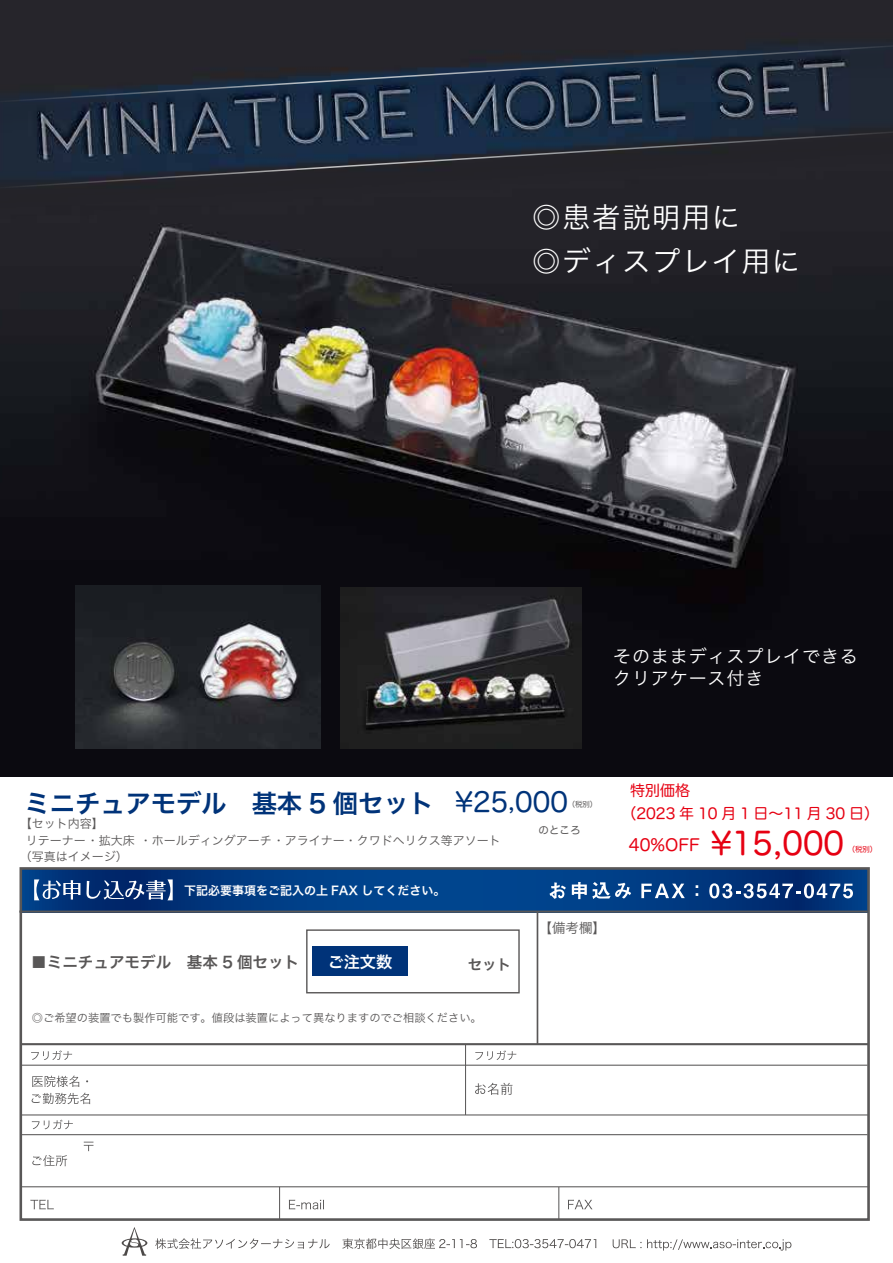
<style>
.page{position:relative;width:893px;height:1263px;background:#fff}
.page>*{position:absolute;margin:0;border:0;box-sizing:border-box;transform-origin:0 0}
.t1{font:31.5px "Hira Maru Pro W4";color:#e60012}
.t2{font:28.5px/43.5px "Hira Kaku Pro N W3";letter-spacing:.05em;color:#fff}
.t3{font:27px "Hira Maru Pro W4";color:#003379}
.t4{font:25.5px "Hira Kaku Pro N W6";letter-spacing:-.01em;color:#003379}
.t5{font:18px/22.5px "Hira Kaku Pro N W3";letter-spacing:.05em;color:#fff}
.t6{font:16.05px "Hira Kaku Pro N W6";color:#fff}
.t7{font:15.6px "Hira Kaku Pro N W6";color:#595757}
.t8{font:15px "Hira Maru Pro W4";color:#e60012}
.t9{font:14.4px "Hira Kaku Pro N W6";color:#595757}
.t10{font:13.5px "Hira Kaku Pro N W3";color:#595757}
.t11{font:12px "Hira Kaku Pro N W3";color:#595757}
.t12{font:12px "Hira Kaku Pro N W6";color:#fff}
.t13{font:11.25px "Hira Kaku Pro N W3";color:#595757}
.t14{font:10.5px "Hira Maru Pro W4";color:#595757}
.t15{font:7.35px "Hira Maru Pro W4";color:#e60012}
.t16{font:7.35px "Hira Maru Pro W4";color:#595757}
.s1{font-size:23.25px}
.s2{font-size:16.5px}
</style>
<div class="page">
<img style="left:0;top:0;width:893px;height:777px">
<img style="left:340px;top:588px;width:241px;height:160px">
<img style="left:75px;top:585px;width:245px;height:163px">
<div style="left:0;top:191px;width:893px;height:35px;background:#242329"></div>
<svg style="left:0;top:140px;width:893px;height:51px;background:#242934"></svg>
<img style="left:0;top:31px;width:893px;height:109px">
<svg style="left:0;top:43px;width:893px;height:62px;background:#242c3b"></svg>
<div style="left:312px;top:946px;width:96px;height:30px;background:#003379"></div>
<svg style="left:122px;top:1227px;width:25px;height:29px"></svg>
<svg style="left:155px;top:1238px;width:175px;height:11px"></svg>
<svg style="left:342px;top:1238px;width:135px;height:11px"></svg>
<svg style="left:489px;top:1239px;width:107px;height:9px"></svg>
<svg style="left:613px;top:1239px;width:28px;height:9px"></svg>
<svg style="left:647px;top:1239px;width:144px;height:11px"></svg>
<svg style="left:24px;top:871px;width:842px;height:39px;background:#003b83"></svg>
<hr style="left:21px;top:1065px;width:847px;height:1px;background:#595757">
<hr style="left:21px;top:1114px;width:848px;height:1px;background:#595757">
<hr style="left:22px;top:1134px;width:846px;height:1px;background:#595757">
<hr style="left:21px;top:1186px;width:848px;height:1px;background:#595757">
<hr style="left:279px;top:1187px;width:1px;height:32px;background:#595757">
<hr style="left:558px;top:1187px;width:1px;height:33px;background:#595757">
<hr style="left:21px;top:1043px;width:848px;height:2px;background:#595757">
<div style="left:20px;top:867px;width:850px;height:354px;border:3px solid #595757"></div>
<svg style="left:32px;top:1075px;width:58px;height:29px"></svg>
<svg style="left:31px;top:1050px;width:41px;height:10px"></svg>
<svg style="left:32px;top:1119px;width:41px;height:10px"></svg>
<svg style="left:32px;top:1155px;width:35px;height:11px"></svg>
<svg style="left:84px;top:1142px;width:9px;height:9px"></svg>
<svg style="left:30px;top:1200px;width:24px;height:9px"></svg>
<svg style="left:289px;top:1200px;width:35px;height:9px"></svg>
<svg style="left:568px;top:1200px;width:24px;height:9px"></svg>
<hr style="left:465px;top:1045px;width:1px;height:70px;background:#595757">
<svg style="left:475px;top:1050px;width:41px;height:10px"></svg>
<svg style="left:475px;top:1083px;width:37px;height:12px"></svg>
<svg style="left:34px;top:879px;width:46px;height:21px"></svg>
<svg style="left:86px;top:879px;width:87px;height:21px;background:#466394"></svg>
<hr style="left:19px;top:910px;width:848px;height:3px;background:#595757">
<div style="left:306px;top:929px;width:214px;height:64px;border:1px solid #595757"></div>
<hr style="left:537px;top:911px;width:1px;height:133px;background:#595757">
<svg style="left:549px;top:882px;width:17px;height:17px"></svg>
<svg style="left:572px;top:882px;width:59px;height:17px"></svg>
<svg style="left:641px;top:884px;width:44px;height:14px"></svg>
<svg style="left:696px;top:885px;width:2px;height:11px"></svg>
<svg style="left:709px;top:883px;width:144px;height:15px"></svg>
<h2 class="t2" style="left:532px;top:194px;width:269px">◎患者説明用に<br>◎ディスプレイ用に</h2>
<h3 class="t5" style="left:613px;top:643px;width:246px">そのままディスプレイできるクリアケース付き　</h3>
<h3 class="t3" style="left:455px;top:778px;width:114px">¥25<span class="s1">,</span>000</h3>
<h3 class="t4" style="left:25px;top:780px;width:411px">ミニチュアモデル　基本 5 個セット</h3>
<p class="t16" style="left:568px;top:798px;width:31px">（税別）</p>
<p class="t11" style="left:20px;top:813px;width:86px">【セット内容】</p>
<p class="t11" style="left:26px;top:829px;width:476px">リテーナー ・拡大床 ・ホールディングアーチ ・アライナー・クワドヘリクス等アソート</p>
<p class="t11" style="left:20px;top:846px;width:110px">（写真はイメージ）</p>
<p class="t12" style="left:184px;top:880px;width:263px">下記必要事項をご記入の上 FAX してください。</p>
<h3 class="t7" style="left:31px;top:947px;width:270px">■ミニチュアモデル　基本 5 個セット</h3>
<h3 class="t6" style="left:328px;top:947px;width:66px">ご注文数</h3>
<p class="t9" style="left:468px;top:951px;width:45px">セット</p>
<p class="t13" style="left:32px;top:1007px;width:451px">◎ご希望の装置でも製作可能です。値段は装置によって異なりますのでご相談ください。</p>
<p class="t14" style="left:538px;top:821px;width:43px">のところ</p>
<p class="t10" style="left:538px;top:916px;width:69px">【備考欄】</p>
<p class="t8" style="left:630px;top:778px;width:61px">特別価格</p>
<p class="t8" style="left:621px;top:800px;width:259px">（2023 年 10 月 1 日～11 月 30 日）</p>
<p class="t15" style="left:848px;top:843px;width:31px">（税別）</p>
<h1 class="t1" style="left:629px;top:816px;width:217px"><span class="s2">40%OFF</span> ¥15,000</h1>
</div>
